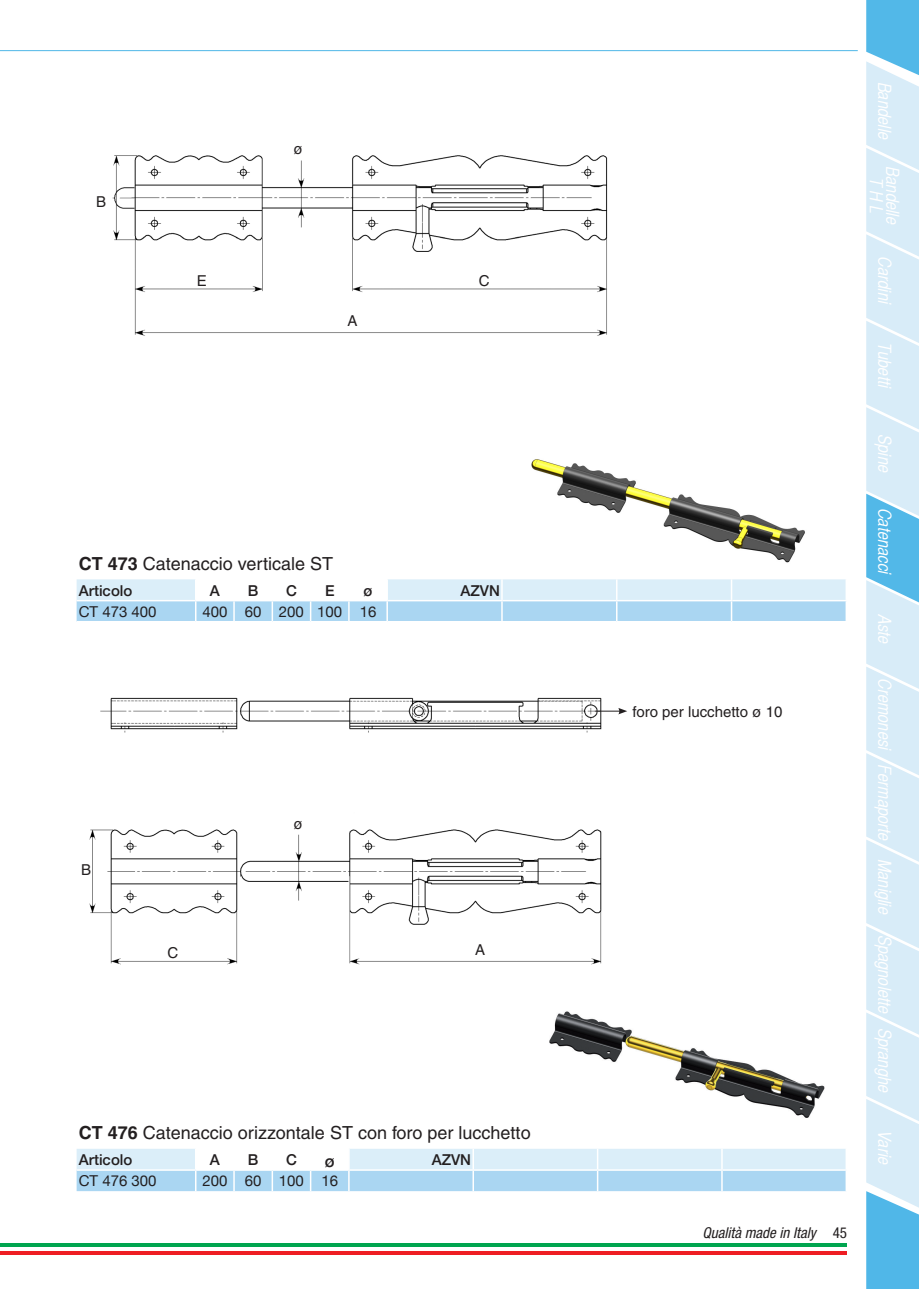
<style>
.page{position:relative;width:919px;height:1289px;background:#fff}
.page>*{position:absolute;margin:0;border:0;box-sizing:border-box;transform-origin:0 0}
.t1{font:18px/16.4px "Helvetica CY Oblique";color:#fff;text-align:center}
.t2{font:18px "Helvetica LT";color:#231f20}
.t3{font:500 16.5px "Helvetica Neue";color:#231f20}
.t4{font:15px "Helvetica Neue";color:#231f20}
.t5{font:500 15px "Helvetica Neue";color:#231f20}
.t6{font:15px "Helvetica LT";color:#231f20}
.t7{font:italic condensed 15px "Helvetica Neue LT";color:#231f20}
.s1{font-weight:700}
.s2{font-style:normal}
</style>
<div class="page">
<svg style="left:0;top:1246px;width:847px;height:1px"></svg>
<hr style="left:0;top:1243px;width:847px;height:3px;background:#00a54f">
<hr style="left:0;top:1251px;width:847px;height:3px;background:#ee1d23">
<hr style="left:0;top:50px;width:857px;height:1px;background:#50b7e8">
<svg style="left:866px;top:0;width:52px;height:1288px;background:#c2e3f5"></svg>
<svg style="left:77px;top:579px;width:769px;height:42px"></svg>
<hr style="left:730px;top:601px;width:2px;height:20px;background:#fff">
<hr style="left:732px;top:600px;width:115px;height:1px;background:#fff">
<hr style="left:845px;top:601px;width:2px;height:20px;background:#fff">
<img style="left:549px;top:1011px;width:276px;height:107px">
<img style="left:89px;top:697px;width:513px;height:268px">
<img style="left:112px;top:155px;width:496px;height:181px">
<img style="left:531px;top:459px;width:274px;height:104px">
<svg style="left:594px;top:708px;width:33px;height:6px"></svg>
<svg style="left:77px;top:1149px;width:769px;height:42px;background:#c8e5f6"></svg>
<hr style="left:722px;top:1169px;width:125px;height:1px;background:#fff">
<hr style="left:845px;top:1170px;width:2px;height:21px;background:#fff">
<p class="t6" style="left:96px;top:193px;width:12px">B</p>
<p class="t6" style="left:294px;top:140px;width:11px">ø</p>
<p class="t6" style="left:197px;top:272px;width:12px">E</p>
<p class="t6" style="left:479px;top:272px;width:12px">C</p>
<p class="t6" style="left:347px;top:312px;width:12px">A</p>
<p class="t2" style="left:79px;top:553px;width:256px"><span class="s1">CT 473</span> Catenaccio verticale ST</p>
<p class="t5" style="left:79px;top:578px;width:55px">Articolo</p>
<p class="t5" style="left:210px;top:578px;width:12px">A</p>
<p class="t5" style="left:248px;top:578px;width:12px">B</p>
<p class="t5" style="left:286px;top:578px;width:12px">C</p>
<p class="t5" style="left:325px;top:578px;width:11px">E</p>
<p class="t5" style="left:363px;top:578px;width:10px">ø</p>
<p class="t5" style="left:460px;top:578px;width:41px">AZVN</p>
<p class="t4" style="left:79px;top:601px;width:79px">CT 473 400</p>
<p class="t4" style="left:202px;top:601px;width:175px">400 60 200 100 16</p>
<p class="t6" style="left:81px;top:861px;width:12px">B</p>
<p class="t6" style="left:168px;top:944px;width:12px">C</p>
<p class="t6" style="left:294px;top:814px;width:11px">ø</p>
<p class="t6" style="left:475px;top:941px;width:12px">A</p>
<p class="t2" style="left:79px;top:1122px;width:453px"><span class="s1">CT 476</span> Catenaccio orizzontale ST con foro per lucchetto</p>
<p class="t5" style="left:79px;top:1147px;width:55px">Articolo</p>
<p class="t5" style="left:210px;top:1147px;width:12px">A</p>
<p class="t5" style="left:248px;top:1147px;width:12px">B</p>
<p class="t5" style="left:286px;top:1147px;width:12px">C</p>
<p class="t3" style="left:325px;top:1147px;width:11px">ø</p>
<p class="t5" style="left:431px;top:1147px;width:41px">AZVN</p>
<p class="t4" style="left:79px;top:1170px;width:79px">CT 476 300</p>
<p class="t4" style="left:202px;top:1170px;width:137px">200 60 100 16</p>
<p class="t6" style="left:632px;top:703px;width:151px">foro per lucchetto ø 10</p>
<p class="t1" style="left:892px;top:83px;width:59px;rotate:90deg">Bandelle</p>
<p class="t1" style="left:901px;top:167px;width:59px;rotate:90deg">Bandelle<br>T H L</p>
<p class="t1" style="left:892px;top:257px;width:49px;rotate:90deg">Cardini</p>
<p class="t1" style="left:892px;top:343px;width:47px;rotate:90deg">Tubetti</p>
<p class="t1" style="left:892px;top:435px;width:39px;rotate:90deg">Spine</p>
<p class="t1" style="left:892px;top:508px;width:68px;rotate:90deg">Catenacci</p>
<p class="t1" style="left:892px;top:615px;width:31px;rotate:90deg">Aste</p>
<p class="t1" style="left:892px;top:679px;width:74px;rotate:90deg">Cremonesi</p>
<p class="t1" style="left:892px;top:765px;width:78px;rotate:90deg">Fermaporte</p>
<p class="t1" style="left:892px;top:859px;width:56px;rotate:90deg">Maniglie</p>
<p class="t1" style="left:892px;top:935px;width:80px;rotate:90deg">Spagnolette</p>
<p class="t1" style="left:892px;top:1029px;width:66px;rotate:90deg">Spranghe</p>
<p class="t1" style="left:892px;top:1130px;width:36px;rotate:90deg">Varie</p>
<p class="t7" style="left:702px;top:1224px;width:146px">Qualità made in Italy <span class="s2">45</span></p>
</div>
